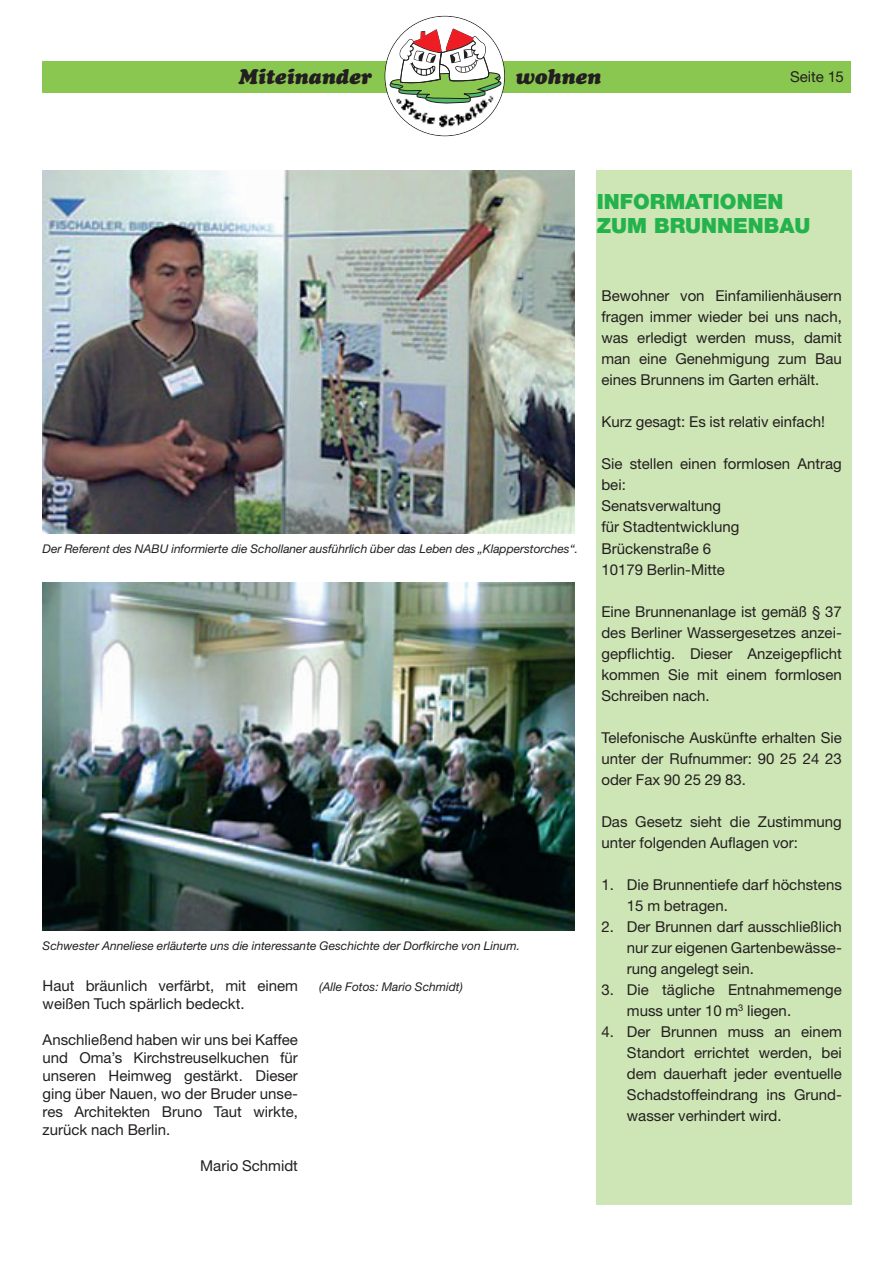
<style>
.page{position:relative;width:895px;height:1265px;background:#fff}
.page>*{position:absolute;margin:0;border:0;box-sizing:border-box;transform-origin:0 0}
.t1{font:900 21px/24px "Helvetica Neue";color:#23b24b}
.t2{font:italic 900 21px "Cooper";color:#231f20}
.t3{font:15px/21px "Helvetica Neue";color:#231f20;text-align:justify}
.t4{font:italic 12px "Helvetica Neue";color:#231f20}
</style>
<div class="page">
<img style="left:42px;top:15px;width:810px;height:1190px">
<h1 class="t2" style="left:238px;top:69px;width:135px">Miteinander</h1>
<h1 class="t2" style="left:515px;top:69px;width:87px">wohnen</h1>
<p class="t3" style="left:789px;top:68px;width:55px">Seite 15</p>
<h1 class="t1" style="left:596px;top:192px;width:215px">INFORMATIONEN<br>ZUM BRUNNENBAU</h1>
<p class="t4" style="left:43px;top:544px;width:537px">Der Referent des NABU informierte die Schollaner ausführlich über das Leben des „Klapperstorches“.</p>
<p class="t4" style="left:43px;top:941px;width:479px">Schwester Anneliese erläuterte uns die interessante Geschichte der Dorfkirche von Linum.</p>
<p class="t3" style="left:43px;top:978px;width:257px;line-height:18px">Haut bräunlich verfärbt, mit einem weißen Tuch spärlich bedeckt.</p>
<p class="t3" style="left:43px;top:1032px;width:257px;line-height:18px">Anschließend haben wir uns bei Kaffee und Oma’s Kirchstreuselkuchen für unseren Heimweg gestärkt. Dieser ging über Nauen, wo der Bruder unse&shy;res Architekten Bruno Taut wirkte, zurück nach Berlin.</p>
<p class="t3" style="left:200px;top:1156px;width:99px">Mario Schmidt</p>
<p class="t4" style="left:319px;top:982px;width:145px">(Alle Fotos: Mario Schmidt)</p>
<p class="t3" style="left:601px;top:287px;width:242px">Bewohner von Einfamilienhäusern fragen immer wieder bei uns nach, was erledigt werden muss, damit man eine Genehmigung zum Bau eines Brunnens im Garten erhält.</p>
<p class="t3" style="left:601px;top:413px;width:225px">Kurz gesagt: Es ist relativ einfach!</p>
<p class="t3" style="left:601px;top:455px;width:242px;text-align:left">Sie stellen einen formlosen Antrag bei:<br>Senatsverwaltung<br>für Stadtentwicklung<br>Brückenstraße 6<br>10179 Berlin-Mitte</p>
<p class="t3" style="left:601px;top:602px;width:242px">Eine Brunnenanlage ist gemäß § 37 des Berliner Wassergesetzes anzei&shy;gepflichtig. Dieser Anzeigepflicht kommen Sie mit einem formlosen Schreiben nach.</p>
<p class="t3" style="left:601px;top:728px;width:242px">Telefonische Auskünfte erhalten Sie unter der Rufnummer: 90 25 24 23 oder Fax 90 25 29 83.</p>
<p class="t3" style="left:601px;top:812px;width:242px">Das Gesetz sieht die Zustimmung unter folgenden Auflagen vor:</p>
<p class="t3" style="left:626px;top:875px;width:216px;text-indent:-26px">1. Die Brunnentiefe darf höchstens<br>15 m betragen.</p>
<p class="t3" style="left:626px;top:917px;width:216px;text-indent:-26px">2. Der Brunnen darf ausschließlich nur zur eigenen Gartenbewässe&shy;rung angelegt sein.</p>
<p class="t3" style="left:626px;top:980px;width:216px;text-indent:-26px">3. Die tägliche Entnahmemenge muss unter 10 m<sup>3</sup> liegen.</p>
<p class="t3" style="left:626px;top:1022px;width:216px;text-indent:-26px">4. Der Brunnen muss an einem Standort errichtet werden, bei dem dauerhaft jeder eventuelle Schadstoffeindrang ins Grund&shy;wasser verhindert wird.</p>
</div>
